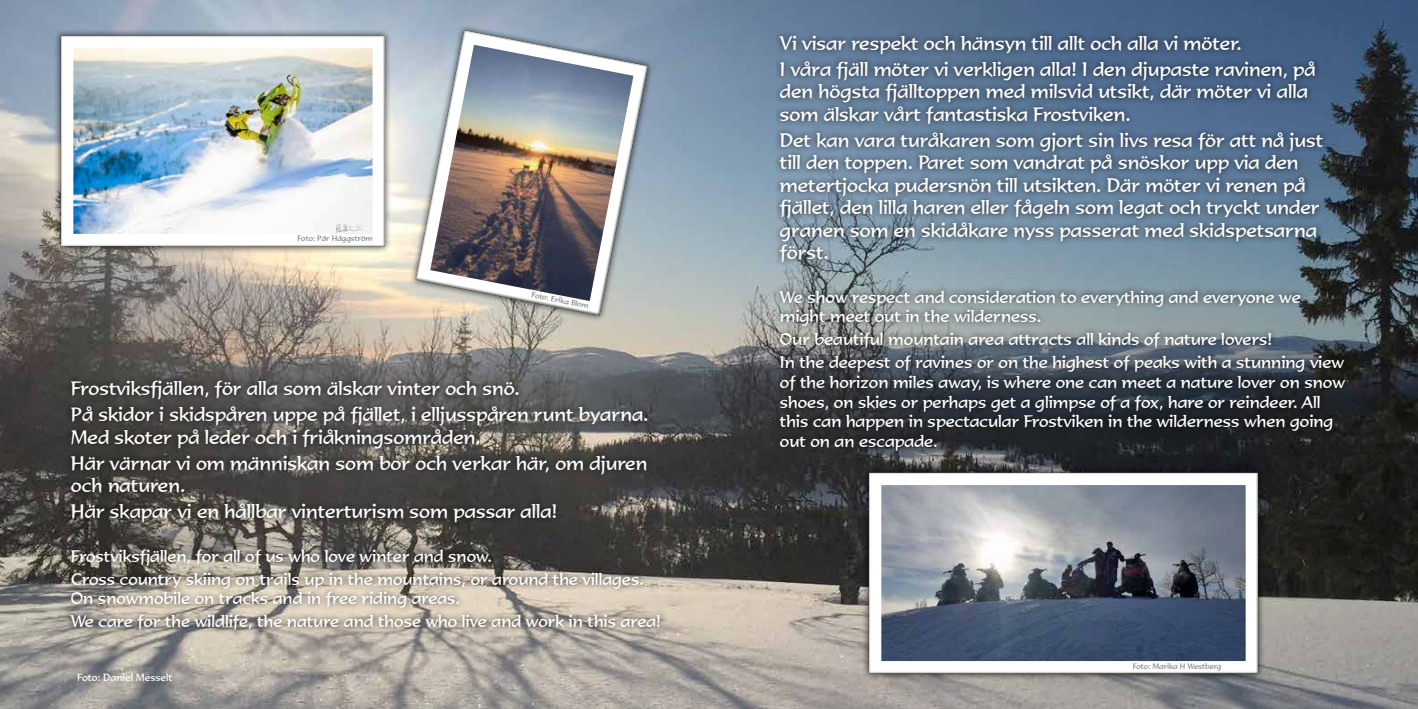
<style>
.page{position:relative;width:1418px;height:709px;background:#fff}
.page>*{position:absolute;margin:0;border:0;box-sizing:border-box;transform-origin:0 0}
.t1{font:18.75px/22.5px "Formal 436 BT";color:#fff}
.t2{font:16.25px/19.5px "Formal 436 BT";color:#fff}
.t3{font:10px "Formal 436 BT";color:#fff}
.t4{font:7.5px "Formal 436 BT";color:#808285}
</style>
<div class="page">
<img style="left:0;top:0;width:1417px;height:709px">
<div style="left:65px;top:374px;width:589px;height:155px;background:#000;opacity:.75"></div>
<div style="left:64px;top:542px;width:602px;height:93px;background:#000;opacity:.75"></div>
<div style="left:54px;top:29px;width:337px;height:224px;background:#000;opacity:.75"></div>
<div style="left:60px;top:35px;width:326px;height:212px;background:#000;opacity:.75"></div>
<div style="left:409px;top:24px;width:245px;height:298px;background:#000;opacity:.75"></div>
<img style="left:415px;top:30px;width:233px;height:286px">
<div style="left:773px;top:29px;width:555px;height:239px;background:#000;opacity:.75"></div>
<div style="left:773px;top:284px;width:577px;height:172px;background:#000;opacity:.75"></div>
<div style="left:862px;top:465px;width:402px;height:215px;background:#000;opacity:.75"></div>
<div style="left:868px;top:471px;width:390px;height:203px;background:#000;opacity:.75"></div>
<p class="t4" style="left:297px;top:234px;width:77px">Foto: Pär Häggström</p>
<p class="t4" style="left:532px;top:290px;width:60px;rotate:11deg">Foto: Erika Blom</p>
<p class="t1" style="left:71px;top:375px;width:579px;line-height:26px">Frostviksfjällen, för alla som älskar vinter och snö.<br>På skidor i skidspåren uppe på fjället, i elljusspåren runt byarna.</p>
<p class="t1" style="left:71px;top:423px;width:578px;line-height:26px">Med skoter på leder och i friåkningsområden.<br>Här värnar vi om människan som bor och verkar här, om djuren</p>
<p class="t1" style="left:71px;top:472px;width:488px;line-height:26px">och naturen.<br>Här skapar vi en hållbar vinterturism som passar alla!</p>
<p class="t2" style="left:71px;top:544px;width:574px;line-height:23px">Frostviksfjällen, for all of us who love winter and snow.<br>Cross country skiing on trails up in the mountains, or around the villages.</p>
<p class="t2" style="left:71px;top:586px;width:591px;line-height:23px">On snowmobile on tracks and in free riding areas.<br>We care for the wildlife, the nature and those who live and work in this area!</p>
<p class="t3" style="left:77px;top:671px;width:97px">Foto: Daniel Messelt</p>
<p class="t1" style="left:780px;top:30px;width:537px;line-height:26px">Vi visar respekt och hänsyn till allt och alla vi möter.<br>I våra fjäll möter vi verkligen alla! I den djupaste ravinen, på</p>
<p class="t1" style="left:780px;top:80px;width:529px">den högsta fjälltoppen med milsvid utsikt, där möter vi alla som älskar vårt fantastiska Frostviken.</p>
<p class="t1" style="left:780px;top:128px;width:545px">Det kan vara turåkaren som gjort sin livs resa för att nå just till den toppen. Paret som vandrat på snöskor upp via den metertjocka pudersnön till utsikten. Där möter vi renen på fjället, den lilla haren eller fågeln som legat och tryckt under granen som en skidåkare nyss passerat med skidspetsarna först.</p>
<p class="t2" style="left:780px;top:287px;width:522px">We show respect and consideration to everything and everyone we might meet out in the wilderness.</p>
<p class="t2" style="left:780px;top:328px;width:565px;line-height:23px">Our beautiful mountain area attracts all kinds of nature lovers!<br>In the deepest of ravines or on the highest of peaks with a stunning view</p>
<p class="t2" style="left:780px;top:372px;width:566px">of the horizon miles away, is where one can meet a nature lover on snow shoes, on skies or perhaps get a glimpse of a fox, hare or reindeer. All this can happen in spectacular Frostviken in the wilderness when going out on an escapade.</p>
<p class="t4" style="left:1132px;top:661px;width:90px">Foto: Marika H Westberg</p>
</div>
